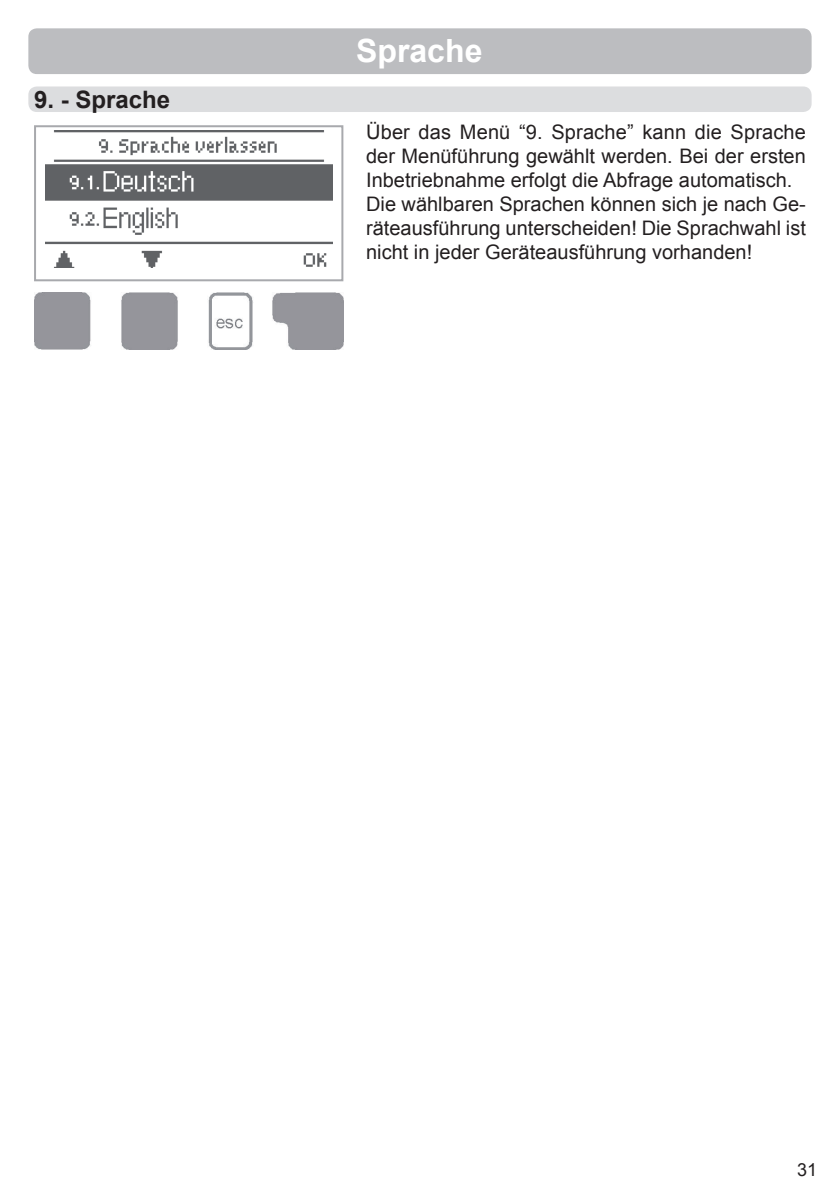
<style>
.page{position:relative;width:840px;height:1191px;background:#fff}
.page>*{position:absolute;margin:0;border:0;box-sizing:border-box;transform-origin:0 0}
.t1{font:700 32px "Arial";color:#fff}
.t2{font:700 24px "Arial";color:#231f20}
.t3{font:20px/24px "Arial";color:#231f20}
.t4{font:18px "Arial";color:#231f20}
</style>
<div class="page">
<div style="left:28px;top:86px;width:783px;height:26px;background:#dcdddf;border-radius:9px"></div>
<img style="left:34px;top:292px;width:309px;height:57px">
<div style="left:34px;top:125px;width:309px;height:156px;border:2px solid #a8a9ad"></div>
<img style="left:46px;top:131px;width:286px;height:136px">
<div style="left:28px;top:28px;width:783px;height:46px;background:#bcbdc0;border-radius:9px"></div>
<p class="t2" style="left:34px;top:84px;width:138px">9. - Sprache</p>
<h1 class="t1" style="left:356px;top:30px;width:128px">Sprache</h1>
<p class="t3" style="left:366px;top:120px;width:441px">Über das Menü “9. Sprache” kann die Sprache der Menüführung gewählt werden. Bei der ersten Inbetriebnahme erfolgt die Abfrage automatisch.<br>Die wählbaren Sprachen können sich je nach Ge&shy;räteausführung unterscheiden! Die Sprachwahl ist nicht in jeder Geräteausführung vorhanden!</p>
<p class="t4" style="left:796px;top:1157px;width:22px">31</p>
</div>
